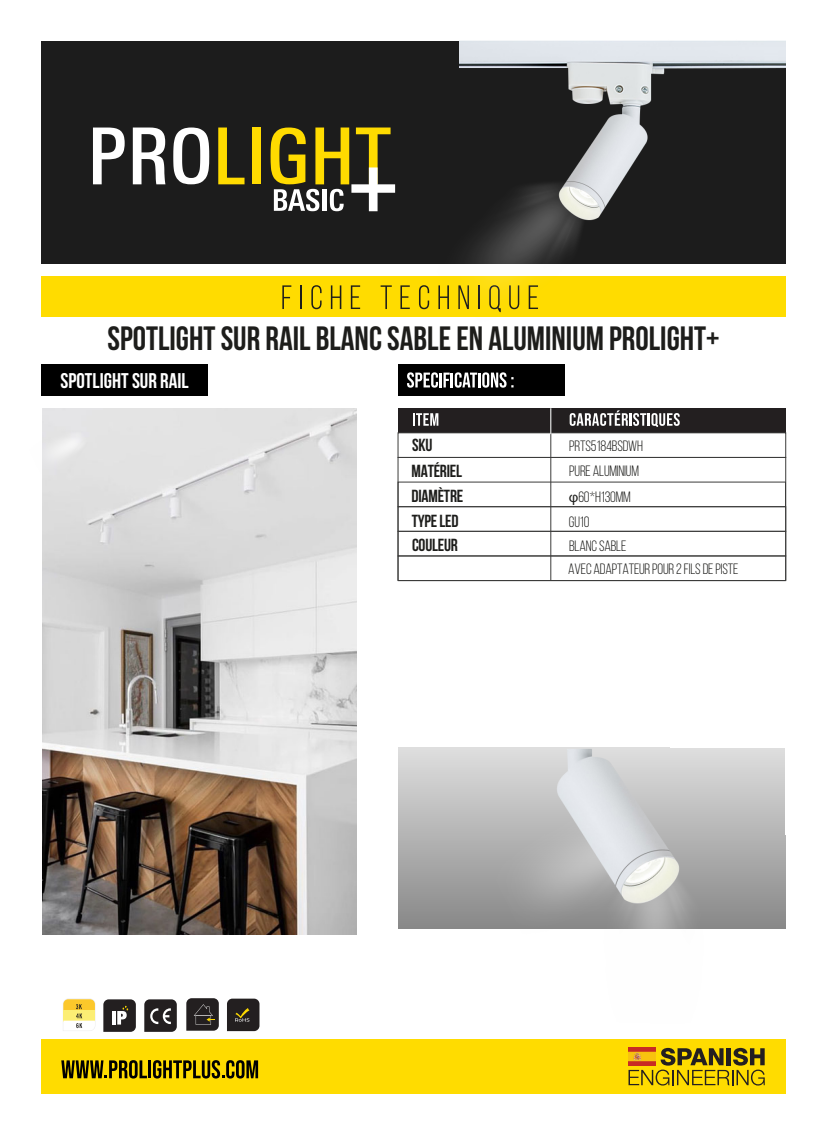
<style>
.page{position:relative;width:827px;height:1135px;background:#fff}
.page>*{position:absolute;margin:0;border:0;box-sizing:border-box;transform-origin:0 0}
.t1{font:700 33.75px "Bebas Neue";color:#1d1d1b}
.t2{font:700 21.25px "Bebas Neue";color:#fff}
.t3{font:700 17.5px/24.8px "Bebas Neue";letter-spacing:-.015em;color:#1d1d1b}
.t4{font:15px/25.5px "Bebas Neue";letter-spacing:-.015em;color:#1d1d1b}
.s1{font-family:"Myriad Pro"}
</style>
<div class="page">
<div style="left:41px;top:41px;width:744px;height:222px;background:#1c1c1c"></div>
<div style="left:41px;top:276px;width:744px;height:40px;background:#ffdc00"></div>
<svg style="left:282px;top:285px;width:9px;height:24px"></svg>
<hr style="left:300px;top:285px;width:2px;height:24px;background:#1d1d1b">
<svg style="left:311px;top:285px;width:10px;height:24px"></svg>
<svg style="left:331px;top:285px;width:10px;height:24px"></svg>
<svg style="left:351px;top:285px;width:9px;height:24px"></svg>
<svg style="left:380px;top:285px;width:12px;height:24px"></svg>
<svg style="left:400px;top:285px;width:10px;height:24px"></svg>
<svg style="left:93px;top:128px;width:32px;height:56px"></svg>
<svg style="left:133px;top:128px;width:32px;height:56px"></svg>
<svg style="left:173px;top:128px;width:36px;height:56px"></svg>
<svg style="left:218px;top:128px;width:26px;height:56px"></svg>
<div style="left:252px;top:128px;width:8px;height:56px;background:#ffdb00"></div>
<div style="left:398px;top:365px;width:166px;height:31px;background:#000"></div>
<svg style="left:407px;top:372px;width:106px;height:16px"></svg>
<div style="left:41px;top:365px;width:166px;height:31px;background:#000"></div>
<div style="left:398px;top:408px;width:387px;height:25px;background:#231f20"></div>
<div style="left:398px;top:531px;width:388px;height:25px;border:1px solid #3c3c3b"></div>
<div style="left:398px;top:556px;width:388px;height:25px;border:1px solid #3c3c3b"></div>
<div style="left:398px;top:482px;width:387px;height:25px;border:1px solid #3c3c3b"></div>
<svg style="left:413px;top:413px;width:25px;height:13px"></svg>
<svg style="left:569px;top:410px;width:110px;height:17px"></svg>
<div style="left:398px;top:457px;width:387px;height:124px;border:1px solid #3c3c3b"></div>
<hr style="left:550px;top:408px;width:1px;height:173px;background:#3c3c3b">
<svg style="left:550px;top:408px;width:1px;height:26px"></svg>
<div style="left:41px;top:1039px;width:744px;height:55px;background:#ffdc00"></div>
<svg style="left:61px;top:1060px;width:86px;height:18px"></svg>
<hr style="left:148px;top:1060px;width:3px;height:18px;background:#000">
<svg style="left:153px;top:1060px;width:105px;height:18px"></svg>
<svg style="left:186px;top:998px;width:33px;height:33px"></svg>
<svg style="left:227px;top:999px;width:32px;height:32px"></svg>
<svg style="left:63px;top:998px;width:32px;height:33px"></svg>
<svg style="left:144px;top:999px;width:33px;height:33px"></svg>
<svg style="left:103px;top:999px;width:33px;height:33px"></svg>
<img style="left:43px;top:409px;width:314px;height:525px">
<svg style="left:270px;top:128px;width:125px;height:83px"></svg>
<img style="left:415px;top:263px;width:45px;height:54px">
<img style="left:42px;top:416px;width:54px;height:66px">
<img style="left:460px;top:40px;width:325px;height:325px">
<img style="left:398px;top:748px;width:388px;height:346px">
<h1 class="t1" style="left:107px;top:320px;width:613px">SPOTLIGHT SUR RAIL BLANC SABLE EN ALUMINIUM PROLIGHT+</h1>
<h2 class="t2" style="left:61px;top:369px;width:130px">SPOTLIGHT SUR RAIL</h2>
<p class="t3" style="left:411px;top:432px;width:52px;line-height:25.5px">SKU<br>MATÉRIEL</p>
<p class="t3" style="left:411px;top:483px;width:53px">DIAMÈTRE<br>TYPE LED<br>COULEUR</p>
<p class="t4" style="left:569px;top:433px;width:75px">PRTS5184BSDWH</p>
<p class="t4" style="left:569px;top:458px;width:71px">PURE ALUMINIUM</p>
<p class="t4" style="left:569px;top:484px;width:63px"><span class="s1">φ</span>60*H130MM<br>GU10</p>
<p class="t4" style="left:568px;top:534px;width:171px;line-height:23.4px">BLANC SABLE<br>AVEC ADAPTATEUR POUR 2 FILS DE PISTE</p>
</div>
